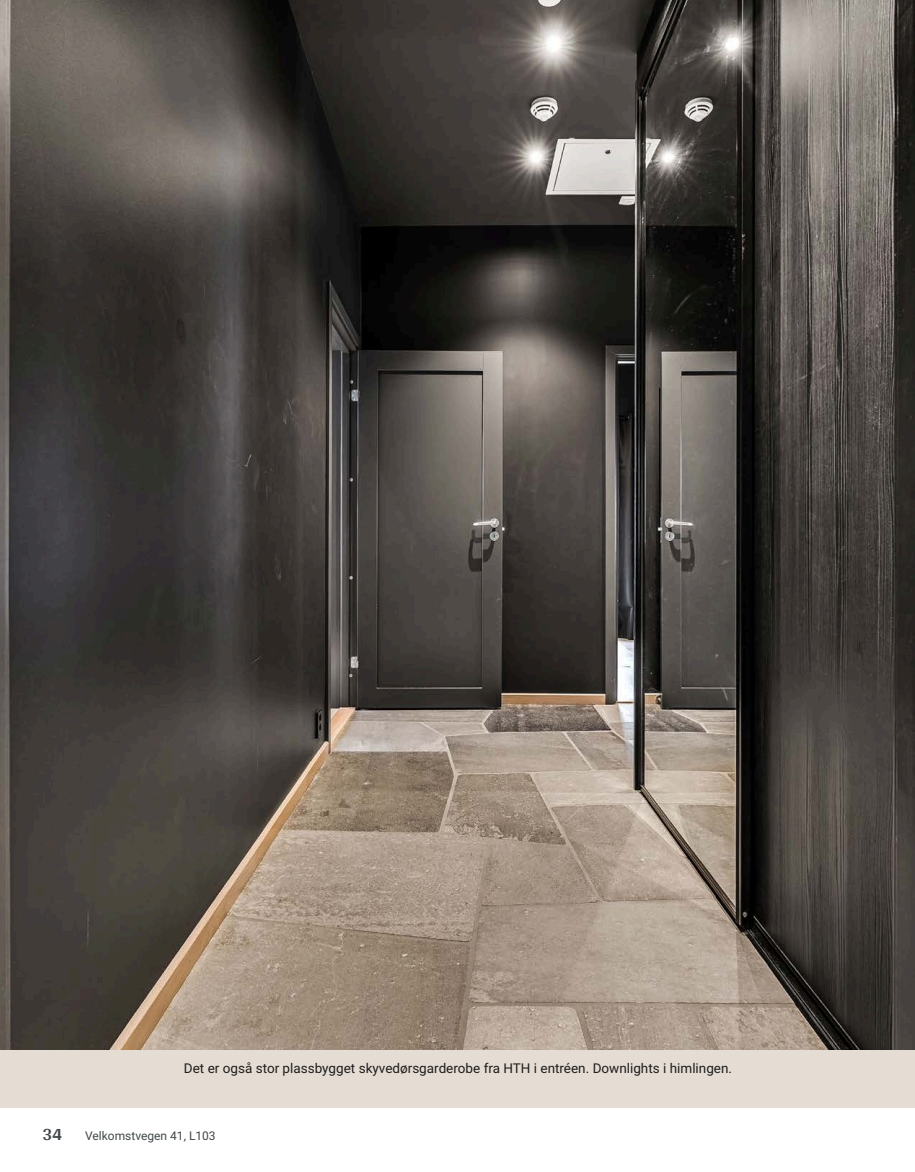
<style>
.page{position:relative;width:915px;height:1172px;background:#fff}
.page>*{position:absolute;margin:0;border:0;box-sizing:border-box;transform-origin:0 0}
.t1{font:700 18px "Arya";color:#414749}
.t2{font:13.5px "Roboto";color:#1d1d1b}
.t3{font:12px "Roboto";color:#414749}
</style>
<div class="page">
<img style="left:0;top:0;width:914px;height:1050px">
<div style="left:0;top:1050px;width:914px;height:58px;background:#e5dcd4"></div>
<hr style="left:914px;top:492px;width:1px;height:58px;background:#e5dcd4">
<hr style="left:914px;top:1050px;width:1px;height:58px;background:#e5dcd4">
<p class="t2" style="left:184px;top:1059px;width:549px">Det er også stor plassbygget skyvedørsgarderobe fra HTH i entréen. Downlights i himlingen.</p>
<h1 class="t1" style="left:43px;top:1123px;width:21px">34</h1>
<p class="t3" style="left:85px;top:1127px;width:132px">Velkomstvegen 41, L103</p>
</div>
